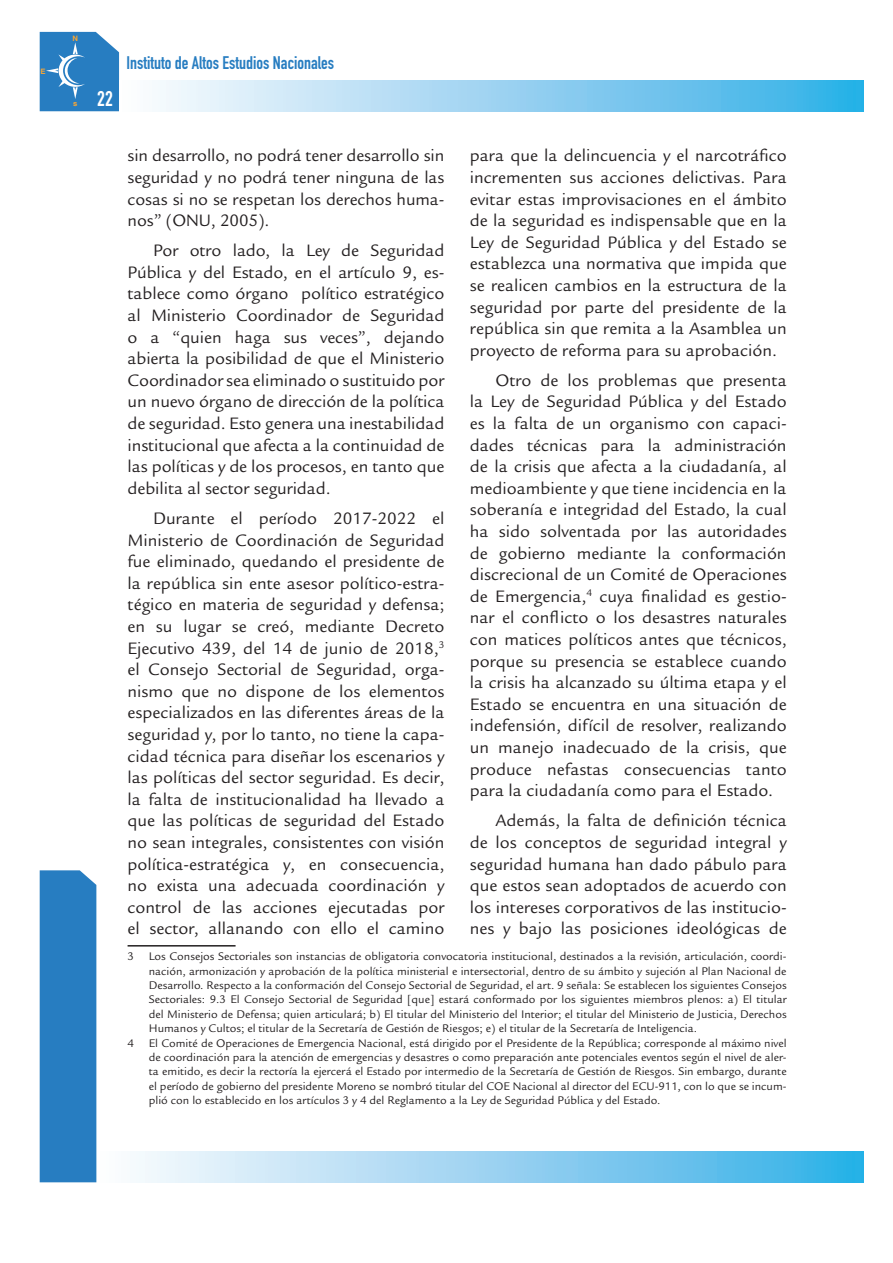
<style>
.page{position:relative;width:893px;height:1263px;background:#fff}
.page>*{position:absolute;margin:0;border:0;box-sizing:border-box;transform-origin:0 0}
.t1{font:21px "DIN Engschrift Std";color:#fff}
.t2{font:18px/21.6px "Legacy Sans Std";color:#231f20;text-align:justify}
.t3{font:18px "DIN Engschrift Std";color:#277dc1}
.t4{font:12px "Legacy Sans Std";color:#231f20}
.t5{font:700 7.5px "Helvetica";color:#faa633}
</style>
<div class="page">
<div style="left:119px;top:81px;width:745px;height:30px;background:linear-gradient(to right,#fffbfe,#32aee6)"></div>
<div style="left:96px;top:1152px;width:768px;height:30px;background:linear-gradient(to right,#fffbfe,#32aee6)"></div>
<div style="left:40px;top:870px;width:56px;height:312px;background:#277dc1"></div>
<svg style="left:40px;top:32px;width:79px;height:79px;background:#3b89c6"></svg>
<hr style="left:128px;top:945px;width:108px;height:1px;background:#231f20">
<p class="t5" style="left:40px;top:65px;width:7px">E</p>
<p class="t5" style="left:73px;top:33px;width:7px">N</p>
<p class="t5" style="left:73px;top:97px;width:6px">s</p>
<p class="t1" style="left:97px;top:87px;width:17px">22</p>
<p class="t3" style="left:126px;top:52px;width:209px">Instituto de Altos Estudios Nacionales</p>
<p class="t2" style="left:128px;top:145px;width:318px">sin desarrollo, no podrá tener desarrollo sin seguridad y no podrá tener ninguna de las cosas si no se respetan los derechos huma&shy;nos” (ONU, 2005).</p>
<p class="t2" style="left:128px;top:240px;width:318px;text-indent:26px">Por otro lado, la Ley de Seguridad Pública y del Estado, en el artículo 9, es&shy;tablece como órgano político estratégico al Ministerio Coordinador de Seguridad o a “quien haga sus veces”, dejando abierta la posibilidad de que el Ministerio Coordinador sea eliminado o sustituido por un nuevo órgano de dirección de la política de seguridad. Esto genera una inestabilidad institucional que afecta a la continuidad de las políticas y de los procesos, en tanto que debilita al sector seguridad.</p>
<p class="t2" style="left:128px;top:508px;width:318px;text-indent:26px">Durante el período 2017-2022 el Ministerio de Coordinación de Seguridad fue eliminado, quedando el presidente de la república sin ente asesor político-estra&shy;tégico en materia de seguridad y defensa; en su lugar se creó, mediante Decreto Ejecutivo 439, del 14 de junio de 2018,<sup>3 </sup>el Consejo Sectorial de Seguridad, orga&shy;nismo que no dispone de los elementos especializados en las diferentes áreas de la seguridad y, por lo tanto, no tiene la capa&shy;cidad técnica para diseñar los escenarios y las políticas del sector seguridad. Es decir, la falta de institucionalidad ha llevado a que las políticas de seguridad del Estado no sean integrales, consistentes con visión política-estratégica y, en consecuencia, no exista una adecuada coordinación y control de las acciones ejecutadas por el sector, allanando con ello el camino</p>
<p class="t4" style="left:128px;top:950px;width:661px">3 Los Consejos Sectoriales son instancias de obligatoria convocatoria institucional, destinados a la revisión, articulación, coordi-</p>
<p class="t4" style="left:149px;top:964px;width:639px">nación, armonización y aprobación de la política ministerial e intersectorial, dentro de su ámbito y sujeción al Plan Nacional de</p>
<p class="t4" style="left:149px;top:978px;width:639px">Desarrollo. Respecto a la conformación del Consejo Sectorial de Seguridad, el art. 9 señala: Se establecen los siguientes Consejos</p>
<p class="t4" style="left:149px;top:993px;width:639px">Sectoriales: 9.3 El Consejo Sectorial de Seguridad [que] estará conformado por los siguientes miembros plenos: a) El titular</p>
<p class="t4" style="left:149px;top:1007px;width:639px">del Ministerio de Defensa; quien articulará; b) El titular del Ministerio del Interior; el titular del Ministerio de Justicia, Derechos</p>
<p class="t4" style="left:149px;top:1022px;width:550px">Humanos y Cultos; el titular de la Secretaría de Gestión de Riesgos; e) el titular de la Secretaría de Inteligencia.</p>
<p class="t4" style="left:128px;top:1036px;width:661px">4 El Comité de Operaciones de Emergencia Nacional, está dirigido por el Presidente de la República; corresponde al máximo nivel</p>
<p class="t4" style="left:149px;top:1050px;width:639px">de coordinación para la atención de emergencias y desastres o como preparación ante potenciales eventos según el nivel de aler-</p>
<p class="t4" style="left:149px;top:1065px;width:639px">ta emitido, es decir la rectoría la ejercerá el Estado por intermedio de la Secretaría de Gestión de Riesgos. Sin embargo, durante</p>
<p class="t4" style="left:149px;top:1079px;width:639px">el período de gobierno del presidente Moreno se nombró titular del COE Nacional al director del ECU-911, con lo que se incum-</p>
<p class="t4" style="left:149px;top:1094px;width:513px">plió con lo establecido en los artículos 3 y 4 del Reglamento a la Ley de Seguridad Pública y del Estado.</p>
<p class="t2" style="left:470px;top:145px;width:318px">para que la delincuencia y el narcotráfico incrementen sus acciones delictivas. Para evitar estas improvisaciones en el ámbito de la seguridad es indispensable que en la Ley de Seguridad Pública y del Estado se establezca una normativa que impida que se realicen cambios en la estructura de la seguridad por parte del presidente de la república sin que remita a la Asamblea un proyecto de reforma para su aprobación.</p>
<p class="t2" style="left:470px;top:369px;width:318px;text-indent:26px">Otro de los problemas que presenta la Ley de Seguridad Pública y del Estado es la falta de un organismo con capaci&shy;dades técnicas para la administración de la crisis que afecta a la ciudadanía, al medioambiente y que tiene incidencia en la soberanía e integridad del Estado, la cual ha sido solventada por las autoridades de gobierno mediante la conformación discrecional de un Comité de Operaciones de Emergencia,<sup>4</sup> cuya finalidad es gestio&shy;nar el conflicto o los desastres naturales con matices políticos antes que técnicos, porque su presencia se establece cuando la crisis ha alcanzado su última etapa y el Estado se encuentra en una situación de indefensión, difícil de resolver, realizando un manejo inadecuado de la crisis, que produce nefastas consecuencias tanto para la ciudadanía como para el Estado.</p>
<p class="t2" style="left:470px;top:810px;width:318px;text-indent:26px">Además, la falta de definición técnica de los conceptos de seguridad integral y seguridad humana han dado pábulo para que estos sean adoptados de acuerdo con los intereses corporativos de las institucio&shy;nes y bajo las posiciones ideológicas de</p>
</div>
